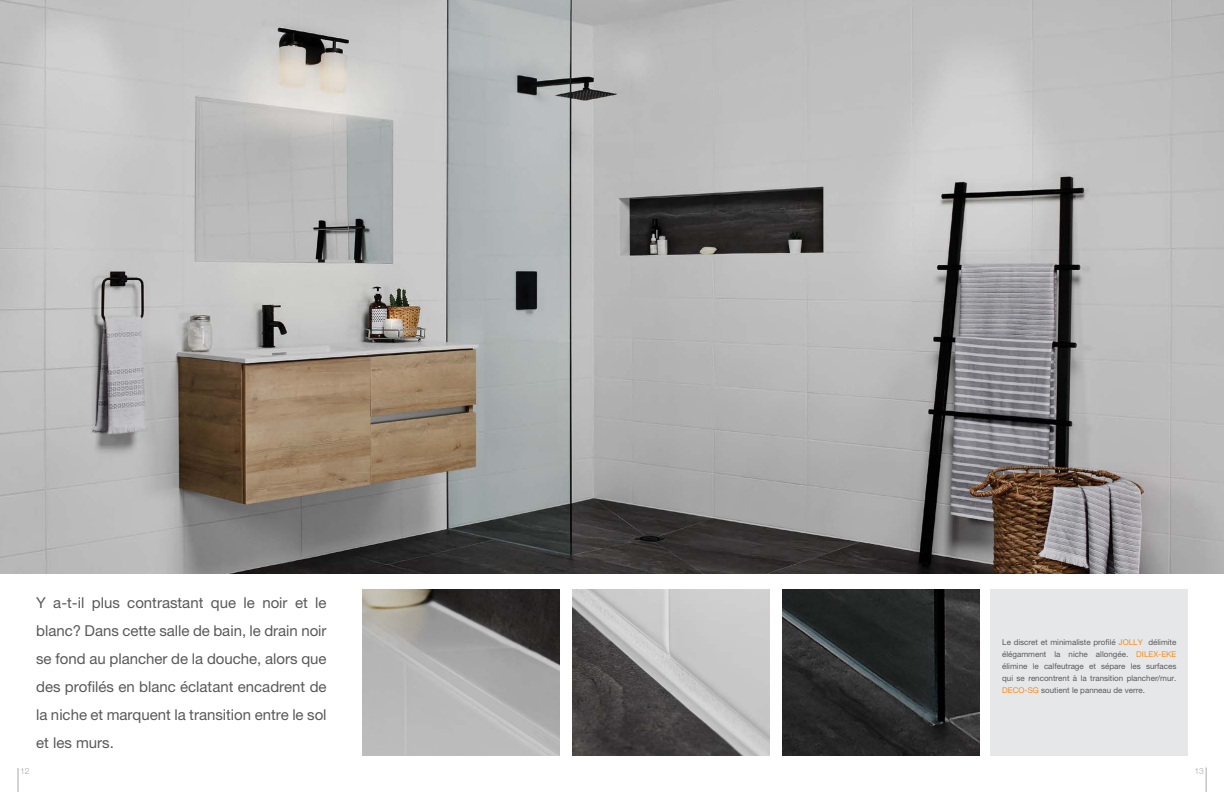
<style>
.page{position:relative;width:1224px;height:792px;background:#fff}
.page>*{position:absolute;margin:0;border:0;box-sizing:border-box;transform-origin:0 0}
.t1{font:15px/28px "Helvetica Neue LT Pro";color:#58595b;text-align:justify}
.t2{font:300 8.5px "Helvetica Neue LT Pro";color:#a7a9ac}
.t3{font:8px/12px "Helvetica Neue LT Pro";color:#58595b;text-align:justify}
.s1{color:#f78d1e}
</style>
<div class="page">
<svg style="left:18px;top:768px;width:1px;height:24px"></svg>
<svg style="left:1206px;top:768px;width:1px;height:24px"></svg>
<div style="left:990px;top:589px;width:198px;height:167px;background:#e6e7e8"></div>
<img style="left:0;top:0;width:1224px;height:573px">
<img style="left:782px;top:589px;width:198px;height:167px">
<img style="left:572px;top:589px;width:198px;height:167px">
<img style="left:362px;top:589px;width:198px;height:167px">
<p class="t1" style="left:36px;top:589px;width:292px">Y a-t-il plus contrastant que le noir et le blanc? Dans cette salle de bain, le drain noir se fond au plancher de la douche, alors que des profilés en blanc éclatant encadrent de la niche et marquent la transition entre le sol et les murs.</p>
<p class="t3" style="left:1002px;top:636px;width:176px">Le discret et minimaliste profilé <span class="s1">JOLLY</span> délimite élégamment la niche allongée. <span class="s1">DILEX-EKE </span>élimine le calfeutrage et sépare les surfaces qui se rencontrent à la transition plancher/mur.<br><span class="s1">DECO-SG</span> soutient le panneau de verre.</p>
<p class="t2" style="left:20px;top:766px;width:11px">12</p>
<p class="t2" style="left:1195px;top:766px;width:11px">13</p>
</div>
